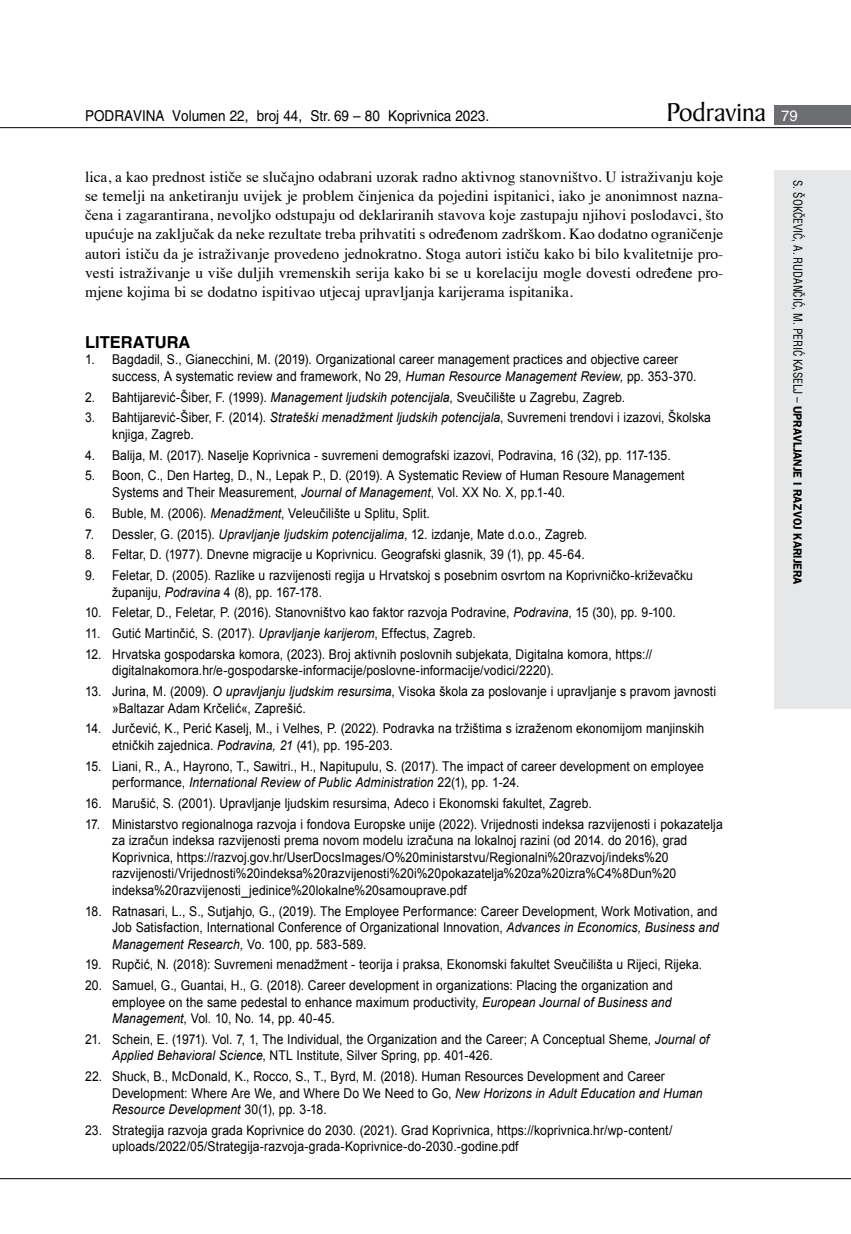
<style>
.page{position:relative;width:851px;height:1234px;background:#fff}
.page>*{position:absolute;margin:0;border:0;box-sizing:border-box;transform-origin:0 0}
.t1{font:27.6px "Baker Signet BT";color:#000}
.t2{font:700 16.5px "Helvetica LT Skin 29";color:#000}
.t3{font:15.45px/19.2px "Times";color:#000;text-align:justify}
.t4{font:15px "Helvetica LT Skin 29";color:#000;scale:.9 1}
.t5{font:13.5px/16.5px "Arial";letter-spacing:.005em;color:#000;scale:.9 1}
.t6{font:condensed 12px "Helvetica LT Skin 29";letter-spacing:-.005em;color:#000;scale:.95 1}
.s1{font-family:"Helvetica LT Skin 29";font-size:15px;color:#fff}
.s2{font-style:italic}
.s3{font-family:"ITC Franklin Gothic Skin 29";font-weight:600;font-stretch:normal}
</style>
<div class="page">
<div style="left:774px;top:170px;width:76px;height:538px;background:#e6e7e8"></div>
<div style="left:774px;top:105px;width:76px;height:19px;background:#6d6e71"></div>
<hr style="left:0;top:127px;width:850px;height:1px;background:#000">
<hr style="left:0;top:1177px;width:850px;height:1px;background:#000">
<p class="t4" style="left:85px;top:107px;width:450px">PODRAVINA Volumen 22, broj 44, Str. 69 – 80 Koprivnica 2023.</p>
<h1 class="t1" style="left:666px;top:95px;width:133px">Podravina <span class="s1">79</span></h1>
<p class="t3" style="left:85px;top:166px;width:639px">lica, a kao prednost ističe se slučajno odabrani uzorak radno aktivnog stanovništvo. U istraživanju koje se temelji na anketiranju uvijek je problem činjenica da pojedini ispitanici, iako je anonimnost nazna&shy;čena i zagarantirana, nevoljko odstupaju od deklariranih stavova koje zastupaju njihovi poslodavci, što upućuje na zaključak da neke rezultate treba prihvatiti s određenom zadrškom. Kao dodatno ograničenje autori ističu da je istraživanje provedeno jednokratno. Stoga autori ističu kako bi bilo kvalitetnije pro&shy;vesti istraživanje u više duljih vremenskih serija kako bi se u korelaciju mogle dovesti određene pro&shy;mjene kojima bi se dodatno ispitivao utjecaj upravljanja karijerama ispitanika.</p>
<p class="t2" style="left:85px;top:332px;width:107px">LITERATURA</p>
<p class="t5" style="left:112px;top:351px;width:651px;text-indent:-27px">1. Bagdadil, S., Gianecchini, M. (2019). Organizational career management practices and objective career success, A systematic review and framework, No 29, <span class="s2">Human Resource Management Review,</span> pp. 353-370.</p>
<p class="t5" style="left:85px;top:389px;width:601px">2. Bahtijarević-Šiber, F. (1999). <span class="s2">Management ljudskih potencijala</span>, Sveučilište u Zagrebu, Zagreb.</p>
<p class="t5" style="left:112px;top:409px;width:667px;text-indent:-27px">3. Bahtijarević-Šiber, F. (2014). <span class="s2">Strateški menadžment ljudskih potencijala</span>, Suvremeni trendovi i izazovi, Školska knjiga, Zagreb.</p>
<p class="t5" style="left:85px;top:447px;width:652px">4. Balija, M. (2017). Naselje Koprivnica - suvremeni demografski izazovi, Podravina, 16 (32), pp. 117-135.</p>
<p class="t5" style="left:112px;top:467px;width:637px;text-indent:-27px">5. Boon, C., Den Harteg, D., N., Lepak P., D. (2019). A Systematic Review of Human Resoure Management<br>Systems and Their Measurement, <span class="s2">Journal of Management</span>, Vol. XX No. X, pp.1-40.</p>
<p class="t5" style="left:85px;top:505px;width:384px">6. Buble, M. (2006). <span class="s2">Menadžment</span>, Veleučilište u Splitu, Split.</p>
<p class="t5" style="left:85px;top:525px;width:559px">7. Dessler, G. (2015). <span class="s2">Upravljanje ljudskim potencijalima</span>, 12. izdanje, Mate d.o.o., Zagreb.</p>
<p class="t5" style="left:85px;top:546px;width:556px">8. Feltar, D. (1977). Dnevne migracije u Koprivnicu. Geografski glasnik, 39 (1), pp. 45-64.</p>
<p class="t5" style="left:112px;top:567px;width:647px;text-indent:-27px">9. Feletar, D. (2005). Razlike u razvijenosti regija u Hrvatskoj s posebnim osvrtom na Koprivničko-križevačku županiju, <span class="s2">Podravina</span> 4 (8), pp. 167-178.</p>
<p class="t5" style="left:85px;top:604px;width:657px">10. Feletar, D., Feletar, P. (2016). Stanovništvo kao faktor razvoja Podravine, <span class="s2">Podravina</span>, 15 (30), pp. 9-100.</p>
<p class="t5" style="left:85px;top:625px;width:435px">11. Gutić Martinčić, S. (2017). <span class="s2">Upravljanje karijerom</span>, Effectus, Zagreb.</p>
<p class="t5" style="left:112px;top:646px;width:601px;text-indent:-27px">12. Hrvatska gospodarska komora, (2023). Broj aktivnih poslovnih subjekata, Digitalna komora, https:// digitalnakomora.hr/e-gospodarske-informacije/poslovne-informacije/vodici/2220).</p>
<p class="t5" style="left:112px;top:683px;width:672px;text-indent:-27px">13. Jurina, M. (2009). <span class="s2">O upravljanju ljudskim resursima</span>, Visoka škola za poslovanje i upravljanje s pravom javnosti »Baltazar Adam Krčelić«, Zaprešić.</p>
<p class="t5" style="left:112px;top:720px;width:659px;text-indent:-27px">14. Jurčević, K., Perić Kaselj, M., i Velhes, P. (2022). Podravka na tržištima s izraženom ekonomijom manjinskih etničkih zajednica. <span class="s2">Podravina, 21</span> (41), pp. 195-203.</p>
<p class="t5" style="left:112px;top:757px;width:659px;text-indent:-27px">15. Liani, R., A., Hayrono, T., Sawitri., H., Napitupulu, S. (2017). The impact of career development on employee performance, <span class="s2">International Review of Public Administration</span> 22(1), pp. 1-24.</p>
<p class="t5" style="left:85px;top:795px;width:564px">16. Marušić, S. (2001). Upravljanje ljudskim resursima, Adeco i Ekonomski fakultet, Zagreb.</p>
<p class="t5" style="left:112px;top:815px;width:680px;text-indent:-27px">17. Ministarstvo regionalnoga razvoja i fondova Europske unije (2022). Vrijednosti indeksa razvijenosti i pokazatelja za izračun indeksa razvijenosti prema novom modelu izračuna na lokalnoj razini (od 2014. do 2016), grad Koprivnica, https://razvoj.gov.hr/UserDocsImages/O%20ministarstvu/Regionalni%20razvoj/indeks%20 razvijenosti/Vrijednosti%20indeksa%20razvijenosti%20i%20pokazatelja%20za%20izra%C4%8Dun%20 indeksa%20razvijenosti_jedinice%20lokalne%20samouprave.pdf</p>
<p class="t5" style="left:112px;top:902px;width:675px;text-align:justify;text-indent:-27px">18. Ratnasari, L., S., Sutjahjo, G., (2019). The Employee Performance: Career Development, Work Motivation, and Job Satisfaction, International Conference of Organizational Innovation, <span class="s2">Advances in Economics, Business and Management Research,</span> Vo. 100, pp. 583-589.</p>
<p class="t5" style="left:85px;top:956px;width:687px">19. Rupčić, N. (2018): Suvremeni menadžment - teorija i praksa, Ekonomski fakultet Sveučilišta u Rijeci, Rijeka.</p>
<p class="t5" style="left:112px;top:976px;width:624px;text-align:justify;text-indent:-27px">20. Samuel, G., Guantai, H., G. (2018). Career development in organizations: Placing the organization and employee on the same pedestal to enhance maximum productivity, <span class="s2">European Journal of Business and Management</span>, Vol. 10, No. 14, pp. 40-45.</p>
<p class="t5" style="left:112px;top:1030px;width:665px;text-indent:-27px">21. Schein, E. (1971). Vol. 7, 1, The Individual, the Organization and the Career; A Conceptual Sheme, <span class="s2">Journal of<br>Applied Behavioral Science</span>, NTL Institute, Silver Spring, pp. 401-426.</p>
<p class="t5" style="left:112px;top:1067px;width:657px;text-indent:-27px">22. Shuck, B., McDonald, K., Rocco, S., T., Byrd, M. (2018). Human Resources Development and Career<br>Development: Where Are We, and Where Do We Need to Go, <span class="s2">New Horizons in Adult Education and Human<br>Resource Development</span> 30(1), pp. 3-18.</p>
<p class="t5" style="left:112px;top:1121px;width:624px;text-indent:-27px">23. Strategija razvoja grada Koprivnice do 2030. (2021). Grad Koprivnica, https://koprivnica.hr/wp-content/ uploads/2022/05/Strategija-razvoja-grada-Koprivnice-do-2030.-godine.pdf</p>
<p class="t6" style="left:805px;top:180px;width:427px;rotate:90deg">S. ŠOKČEVIĆ, A. RUDANČIĆ, M. PERIĆ KASELJ – <span class="s3">UPRAVLJANJE I RAZVOJ KARIJERA</span></p>
</div>
